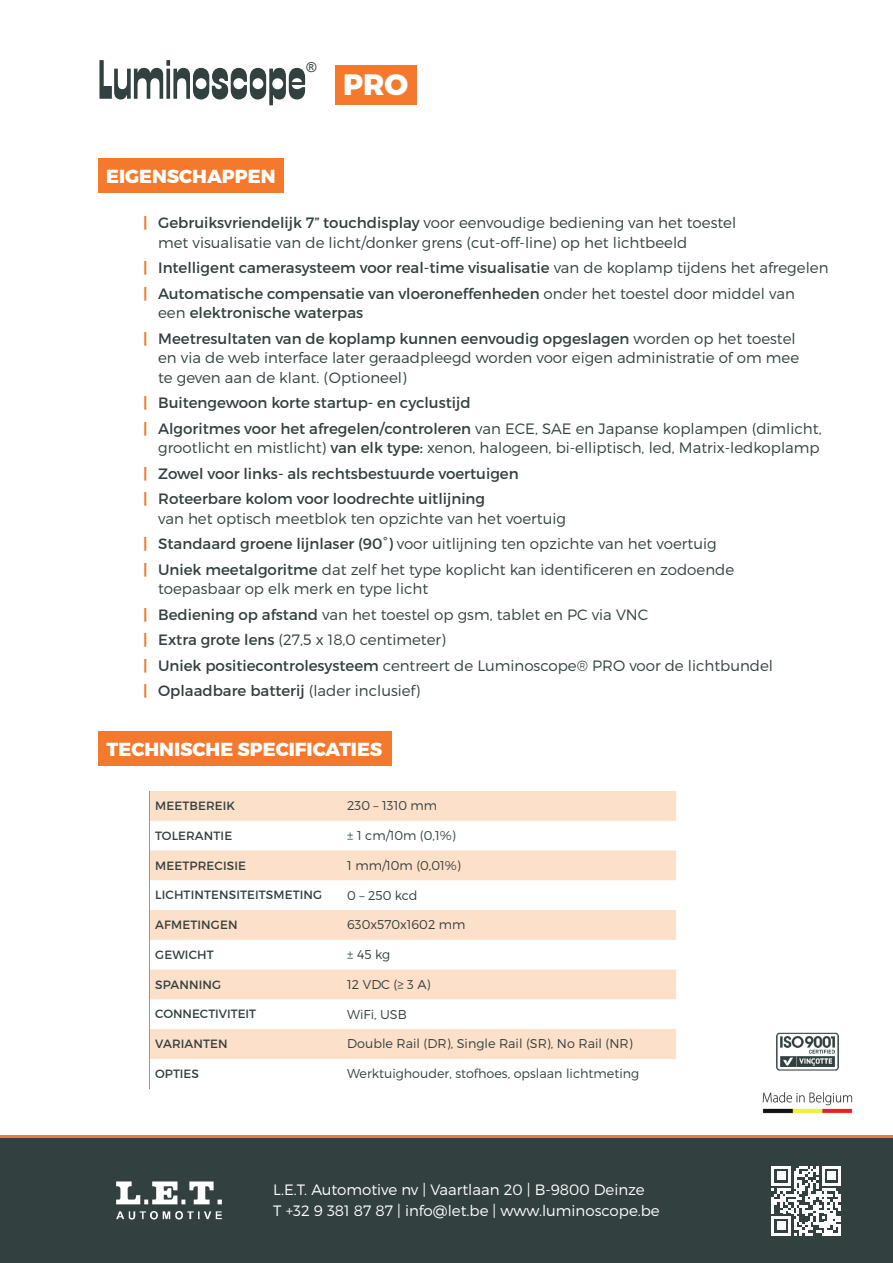
<style>
.page{position:relative;width:893px;height:1263px;background:#fff}
.page>*{position:absolute;margin:0;border:0;box-sizing:border-box;transform-origin:0 0}
.t1{font:57.9px "Zipper Std";color:#32403f}
.t2{font:800 29.4px "Montserrat";color:#fff}
.t3{font:800 18.9px "Montserrat";color:#fff}
.t4{font:300 15px/25.5px "Montserrat";color:#32403f}
.t5{font:15px/25.5px "Montserrat";color:#32403f}
.t6{font:300 15px/21px "Montserrat";color:#fff}
.t7{font:13.65px "Arial";color:#32403f}
.t8{font:300 12.75px "Montserrat";color:#32403f}
.t9{font:12px "Montserrat";letter-spacing:.01em;color:#32403f}
.s1{font-weight:700;color:#f4792c}
.s2{font-weight:400}
.s3{font-weight:300}
</style>
<div class="page">
<div style="left:0;top:1137px;width:893px;height:126px;background:#32403f"></div>
<hr style="left:0;top:1135px;width:893px;height:2px;background:#f4792c">
<img style="left:116px;top:1181px;width:106px;height:39px">
<img style="left:762px;top:1092px;width:91px;height:22px">
<img style="left:776px;top:1032px;width:63px;height:39px">
<svg style="left:771px;top:1166px;width:70px;height:70px"></svg>
<div style="left:98px;top:158px;width:186px;height:34px;background:#f4792c"></div>
<div style="left:98px;top:731px;width:293px;height:34px;background:#f4792c"></div>
<div style="left:335px;top:65px;width:81px;height:40px;background:#f4792c"></div>
<svg style="left:150px;top:791px;width:526px;height:268px;fill:#fde0c9"></svg>
<hr style="left:149px;top:791px;width:1px;height:30px;background:#f4792c">
<svg style="left:149px;top:821px;width:1px;height:29px"></svg>
<hr style="left:149px;top:850px;width:1px;height:30px;background:#f4792c">
<hr style="left:149px;top:880px;width:1px;height:30px;background:#f4792c">
<hr style="left:149px;top:910px;width:1px;height:30px;background:#f4792c">
<svg style="left:149px;top:940px;width:1px;height:29px"></svg>
<hr style="left:149px;top:969px;width:1px;height:30px;background:#f4792c">
<hr style="left:149px;top:999px;width:1px;height:30px;background:#f4792c">
<hr style="left:149px;top:1029px;width:1px;height:30px;background:#f4792c">
<hr style="left:149px;top:1059px;width:1px;height:30px;background:#f4792c">
<h1 class="t1" style="left:98px;top:47px;width:210px">Luminoscope</h1>
<p class="t7" style="left:307px;top:58px;width:12px">®</p>
<p class="t3" style="left:106px;top:164px;width:171px">EIGENSCHAPPEN</p>
<h2 class="t2" style="left:343px;top:66px;width:67px">PRO</h2>
<p class="t4" style="left:158px;top:213px;width:580px;line-height:19.5px;text-indent:-15px"><span class="s1">|</span> <span class="s2">Gebruiksvriendelijk 7” touchdisplay</span> voor eenvoudige bediening van het toestel met visualisatie van de licht/donker grens (cut-off-line) op het lichtbeeld</p>
<p class="t5" style="left:143px;top:255px;width:687px"><span class="s1">|</span> Intelligent camerasysteem voor real-time visualisatie <span class="s3">van de koplamp tijdens het afregelen </span><span class="s1">|</span> Automatische compensatie van vloeroneffenheden <span class="s3">onder het toestel door middel van</span></p>
<p class="t5" style="left:143px;top:300px;width:654px;text-indent:15px"><span class="s3">een</span> elektronische waterpas<br><span class="s1">|</span> Meetresultaten van de koplamp kunnen eenvoudig opgeslagen <span class="s3">worden op het toestel</span></p>
<p class="t4" style="left:158px;top:348px;width:643px;line-height:19.5px">en via de web interface later geraadpleegd worden voor eigen administratie of om mee te geven aan de klant. (Optioneel)</p>
<p class="t5" style="left:143px;top:390px;width:680px"><span class="s1">|</span> Buitengewoon korte startup- en cyclustijd<br><span class="s1">|</span> Algoritmes voor het afregelen/controleren <span class="s3">van ECE, SAE en Japanse koplampen (dimlicht,</span></p>
<p class="t5" style="left:143px;top:435px;width:678px;text-indent:15px"><span class="s3">grootlicht en mistlicht)</span> van elk type: <span class="s3">xenon, halogeen, bi-elliptisch, led, Matrix-ledkoplamp </span><span class="s1">|</span> Zowel voor links- als rechtsbestuurde voertuigen<br><span class="s1">|</span> Roteerbare kolom voor loodrechte uitlijning</p>
<p class="t4" style="left:143px;top:505px;width:593px;text-indent:15px">van het optisch meetblok ten opzichte van het voertuig<br><span class="s1">|</span> <span class="s2">Standaard groene lijnlaser (90°)</span> voor uitlijning ten opzichte van het voertuig<br><span class="s1">|</span> <span class="s2">Uniek meetalgoritme</span> dat zelf het type koplicht kan identificeren en zodoende</p>
<p class="t4" style="left:143px;top:576px;width:631px;text-indent:15px">toepasbaar op elk merk en type licht<br><span class="s1">|</span> <span class="s2">Bediening op afstand</span> van het toestel op gsm, tablet en PC via VNC<br><span class="s1">|</span> <span class="s2">Extra grote lens</span> (27,5 x 18,0 centimeter)<br><span class="s1">|</span> <span class="s2">Uniek positiecontrolesysteem</span> centreert de Luminoscope® PRO voor de lichtbundel <span class="s1">|</span> <span class="s2">Oplaadbare batterij</span> (lader inclusief)</p>
<p class="t3" style="left:107px;top:737px;width:277px">TECHNISCHE SPECIFICATIES</p>
<p class="t9" style="left:155px;top:798px;width:82px">MEETBEREIK</p>
<p class="t8" style="left:347px;top:798px;width:91px">230 – 1310 mm</p>
<p class="t9" style="left:155px;top:828px;width:79px">TOLERANTIE</p>
<p class="t8" style="left:347px;top:828px;width:110px">± 1 cm/10m (0,1%)</p>
<p class="t9" style="left:155px;top:858px;width:92px">MEETPRECISIE</p>
<p class="t8" style="left:347px;top:857px;width:115px">1 mm/10m (0,01%)</p>
<p class="t9" style="left:155px;top:888px;width:168px">LICHTINTENSITEITSMETING</p>
<p class="t8" style="left:347px;top:887px;width:72px">0 – 250 kcd</p>
<p class="t9" style="left:155px;top:917px;width:84px">AFMETINGEN</p>
<p class="t8" style="left:347px;top:917px;width:120px">630x570x1602 mm</p>
<p class="t9" style="left:155px;top:947px;width:60px">GEWICHT</p>
<p class="t8" style="left:347px;top:947px;width:44px">± 45 kg</p>
<p class="t9" style="left:155px;top:977px;width:67px">SPANNING</p>
<p class="t8" style="left:347px;top:976px;width:85px">12 VDC (≥ 3 A)</p>
<p class="t9" style="left:155px;top:1007px;width:103px">CONNECTIVITEIT</p>
<p class="t8" style="left:347px;top:1006px;width:61px">WiFi, USB</p>
<p class="t9" style="left:155px;top:1036px;width:74px">VARIANTEN</p>
<p class="t8" style="left:347px;top:1036px;width:287px">Double Rail (DR), Single Rail (SR), No Rail (NR)</p>
<p class="t9" style="left:155px;top:1066px;width:45px">OPTIES</p>
<p class="t8" style="left:347px;top:1066px;width:293px">Werktuighouder, stofhoes, opslaan lichtmeting</p>
<p class="t6" style="left:273px;top:1178px;width:388px">L.E.T. Automotive nv | Vaartlaan 20 | B-9800 Deinze<br>T +32 9 381 87 87 | info@let.be | www.luminoscope.be</p>
</div>
